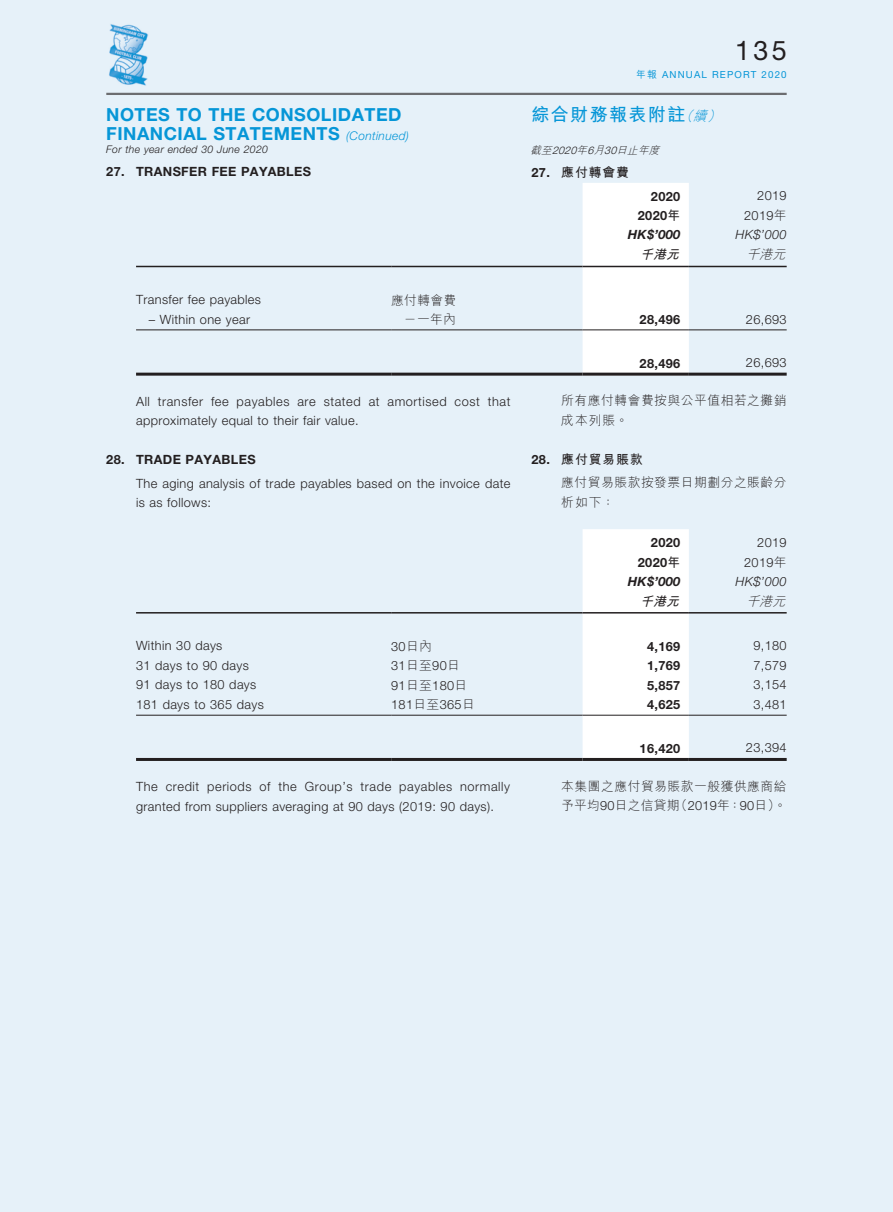
<style>
.page{position:relative;width:893px;height:1212px;background:#e6f1f9}
.page>*{position:absolute;margin:0;border:0;box-sizing:border-box;transform-origin:0 0}
.t1{font:27px "Helvetica Neue LT Std";color:#231f20}
.t2{font:700 18px/19.5px "Helvetica Neue LT Std";letter-spacing:.03em;color:#0696d7}
.t3{font:700 18px "M Hei HK";letter-spacing:.08em;color:#0696d7}
._00_txt{font:300 12.75px/19.5px "Helvetica Neue LT Std";letter-spacing:.03em;color:#231f20}
._50_Table_txt{font:300 12.75px "Helvetica Neue LT Std";letter-spacing:.03em;color:#231f20}
._00_txt_C{font:300 12.75px/19.5px "M Hei HK";letter-spacing:.04em;color:#231f20}
._50_Table_txt-2{font:700 12.75px "Helvetica Neue LT Std";letter-spacing:.03em;color:#231f20}
._01_H1{font:700 12.75px "Helvetica Neue LT Std";letter-spacing:.03em;color:#231f20}
._01_H1_C{font:700 12.75px "M Hei HK";letter-spacing:.08em;color:#231f20}
._50_Table_txt-3{font:italic 700 12.75px "Helvetica Neue LT Std";letter-spacing:.03em;color:#231f20}
._50_Table_txt-4{font:italic 300 12.75px "Helvetica Neue LT Std";letter-spacing:.03em;color:#231f20}
._50_Table_txt-5{font:300 12.75px "M Hei HK";letter-spacing:.03em;color:#231f20}
._50_Table_txt-6{font:italic 700 12.75px "M Hei HK";color:#231f20}
._50_Table_txt-7{font:italic 300 12.75px "M Hei HK";color:#231f20}
.t4{font:italic 300 10.5px "Helvetica Neue LT Std";letter-spacing:.03em;color:#231f20}
.t5{font:italic 300 10.5px "M Hei HK";color:#231f20}
.t6{font:9.75px "Helvetica Neue LT Std";letter-spacing:.12em;color:#0696d7}
.s1{font-weight:300;font-style:italic;font-size:12px}
.s2{font-family:"M Hei HK";font-weight:500}
.s3{font-weight:300;font-style:italic;font-size:13.5px}
.s4{font-family:"Helvetica Neue LT Std"}
.s5{font-family:"M Hei HK"}
</style>
<div class="page">
<hr style="left:106px;top:93px;width:681px;height:2px;background:#6c6d70">
<img style="left:109px;top:24px;width:40px;height:62px">
<div style="left:583px;top:183px;width:106px;height:190px;background:#fff"></div>
<hr style="left:136px;top:266px;width:255px;height:1px;background:#231f20">
<hr style="left:391px;top:266px;width:192px;height:1px;background:#231f20">
<hr style="left:583px;top:266px;width:106px;height:1px;background:#231f20">
<hr style="left:689px;top:266px;width:98px;height:1px;background:#231f20">
<hr style="left:136px;top:329px;width:255px;height:1px;background:#231f20">
<hr style="left:391px;top:329px;width:192px;height:1px;background:#231f20">
<hr style="left:583px;top:329px;width:106px;height:1px;background:#231f20">
<hr style="left:689px;top:329px;width:98px;height:1px;background:#231f20">
<hr style="left:136px;top:373px;width:255px;height:3px;background:#231f20">
<hr style="left:391px;top:373px;width:192px;height:3px;background:#231f20">
<hr style="left:583px;top:373px;width:106px;height:3px;background:#231f20">
<hr style="left:689px;top:373px;width:98px;height:3px;background:#231f20">
<div style="left:583px;top:529px;width:106px;height:229px;background:#fff"></div>
<hr style="left:136px;top:612px;width:255px;height:1px;background:#231f20">
<hr style="left:391px;top:612px;width:192px;height:1px;background:#231f20">
<hr style="left:583px;top:612px;width:106px;height:1px;background:#231f20">
<hr style="left:689px;top:612px;width:98px;height:1px;background:#231f20">
<hr style="left:136px;top:715px;width:255px;height:1px;background:#231f20">
<hr style="left:391px;top:715px;width:192px;height:1px;background:#231f20">
<hr style="left:583px;top:715px;width:106px;height:1px;background:#231f20">
<hr style="left:689px;top:715px;width:98px;height:1px;background:#231f20">
<hr style="left:136px;top:758px;width:255px;height:3px;background:#231f20">
<hr style="left:391px;top:758px;width:192px;height:3px;background:#231f20">
<hr style="left:583px;top:758px;width:106px;height:3px;background:#231f20">
<hr style="left:689px;top:758px;width:98px;height:3px;background:#231f20">
<h1 class="t1" style="left:735px;top:34px;width:53px">135</h1>
<h2 class="t2" style="left:106px;top:104px;width:304px">NOTES TO THE CONSOLIDATED<br>FINANCIAL STATEMENTS <span class="s1">(Continued)</span></h2>
<p class="t4" style="left:106px;top:143px;width:163px">For the year ended 30 June 2020</p>
<p class="_01_H1" style="left:106px;top:164px;width:206px">27. TRANSFER FEE PAYABLES</p>
<p class="t6" style="left:636px;top:68px;width:152px"><span class="s2">年報</span> ANNUAL REPORT 2020</p>
<h2 class="t3" style="left:531px;top:102px;width:195px">綜合財務報表附註<span class="s3">（續）</span></h2>
<p class="t5" style="left:530px;top:142px;width:134px">截至<span class="s4">2020</span>年<span class="s4">6</span>月<span class="s4">30</span>日止年度</p>
<p class="_01_H1_C" style="left:531px;top:163px;width:99px"><span class="s4">27.</span> 應付轉會費</p>
<p class="_50_Table_txt-2" style="left:651px;top:188px;width:31px">2020</p>
<p class="_50_Table_txt" style="left:757px;top:188px;width:31px">2019</p>
<p class="_50_Table_txt-2" style="left:638px;top:208px;width:44px">2020<span class="s5">年</span></p>
<p class="_50_Table_txt" style="left:744px;top:208px;width:44px">2019<span class="s5">年</span></p>
<p class="_50_Table_txt-3" style="left:628px;top:227px;width:54px">HK$’000</p>
<p class="_50_Table_txt-4" style="left:735px;top:227px;width:53px">HK$’000</p>
<p class="_50_Table_txt-6" style="left:640px;top:245px;width:45px">千港元</p>
<p class="_50_Table_txt-7" style="left:746px;top:246px;width:45px">千港元</p>
<p class="_50_Table_txt" style="left:136px;top:292px;width:127px">Transfer fee payables</p>
<p class="_50_Table_txt-5" style="left:391px;top:291px;width:67px">應付轉會費</p>
<p class="_50_Table_txt" style="left:149px;top:311px;width:103px">– Within one year</p>
<p class="_50_Table_txt-5" style="left:404px;top:310px;width:54px">－一年內</p>
<p class="_50_Table_txt-2" style="left:640px;top:312px;width:42px">28,496</p>
<p class="_50_Table_txt" style="left:746px;top:311px;width:42px">26,693</p>
<p class="_50_Table_txt-2" style="left:640px;top:355px;width:42px">28,496</p>
<p class="_50_Table_txt" style="left:746px;top:355px;width:42px">26,693</p>
<p class="_00_txt" style="left:136px;top:391px;width:376px">All transfer fee payables are stated at amortised cost that approximately equal to their fair value.</p>
<p class="_01_H1" style="left:106px;top:452px;width:151px">28. TRADE PAYABLES</p>
<p class="_00_txt" style="left:136px;top:473px;width:376px">The aging analysis of trade payables based on the invoice date is as follows:</p>
<p class="_50_Table_txt-2" style="left:651px;top:535px;width:31px">2020</p>
<p class="_50_Table_txt" style="left:757px;top:534px;width:31px">2019</p>
<p class="_50_Table_txt-2" style="left:638px;top:554px;width:44px">2020<span class="s5">年</span></p>
<p class="_50_Table_txt" style="left:744px;top:554px;width:44px">2019<span class="s5">年</span></p>
<p class="_50_Table_txt-3" style="left:628px;top:573px;width:54px">HK$’000</p>
<p class="_50_Table_txt-4" style="left:735px;top:573px;width:53px">HK$’000</p>
<p class="_50_Table_txt-6" style="left:640px;top:592px;width:45px">千港元</p>
<p class="_50_Table_txt-7" style="left:746px;top:592px;width:45px">千港元</p>
<p class="_50_Table_txt" style="left:136px;top:638px;width:88px">Within 30 days</p>
<p class="_50_Table_txt" style="left:391px;top:639px;width:42px">30<span class="s5">日內</span></p>
<p class="_50_Table_txt-2" style="left:647px;top:638px;width:35px">4,169</p>
<p class="_50_Table_txt" style="left:753px;top:638px;width:35px">9,180</p>
<p class="_50_Table_txt" style="left:136px;top:657px;width:114px">31 days to 90 days</p>
<p class="_50_Table_txt" style="left:391px;top:658px;width:70px">31<span class="s5">日至</span>90<span class="s5">日</span></p>
<p class="_50_Table_txt-2" style="left:647px;top:658px;width:35px">1,769</p>
<p class="_50_Table_txt" style="left:753px;top:657px;width:35px">7,579</p>
<p class="_50_Table_txt" style="left:136px;top:677px;width:122px">91 days to 180 days</p>
<p class="_50_Table_txt" style="left:391px;top:678px;width:78px">91<span class="s5">日至</span>180<span class="s5">日</span></p>
<p class="_50_Table_txt-2" style="left:647px;top:677px;width:35px">5,857</p>
<p class="_50_Table_txt" style="left:753px;top:677px;width:35px">3,154</p>
<p class="_50_Table_txt" style="left:136px;top:696px;width:129px">181 days to 365 days</p>
<p class="_50_Table_txt" style="left:391px;top:697px;width:85px">181<span class="s5">日至</span>365<span class="s5">日</span></p>
<p class="_50_Table_txt-2" style="left:647px;top:697px;width:35px">4,625</p>
<p class="_50_Table_txt" style="left:753px;top:696px;width:35px">3,481</p>
<p class="_50_Table_txt-2" style="left:640px;top:740px;width:42px">16,420</p>
<p class="_50_Table_txt" style="left:746px;top:740px;width:42px">23,394</p>
<p class="_00_txt" style="left:136px;top:776px;width:375px">The credit periods of the Group’s trade payables normally granted from suppliers averaging at 90 days (2019: 90 days).</p>
<p class="_00_txt_C" style="left:561px;top:390px;width:227px">所有應付轉會費按與公平值相若之攤銷成本列賬。</p>
<p class="_01_H1_C" style="left:531px;top:450px;width:113px"><span class="s4">28.</span> 應付貿易賬款</p>
<p class="_00_txt_C" style="left:561px;top:472px;width:227px">應付貿易賬款按發票日期劃分之賬齡分析如下：</p>
<p class="_00_txt_C" style="left:561px;top:776px;width:227px">本集團之應付貿易賬款一般獲供應商給予平均<span class="s4">90</span>日之信貸期（<span class="s4">2019</span>年：<span class="s4">90</span>日）。</p>
</div>
